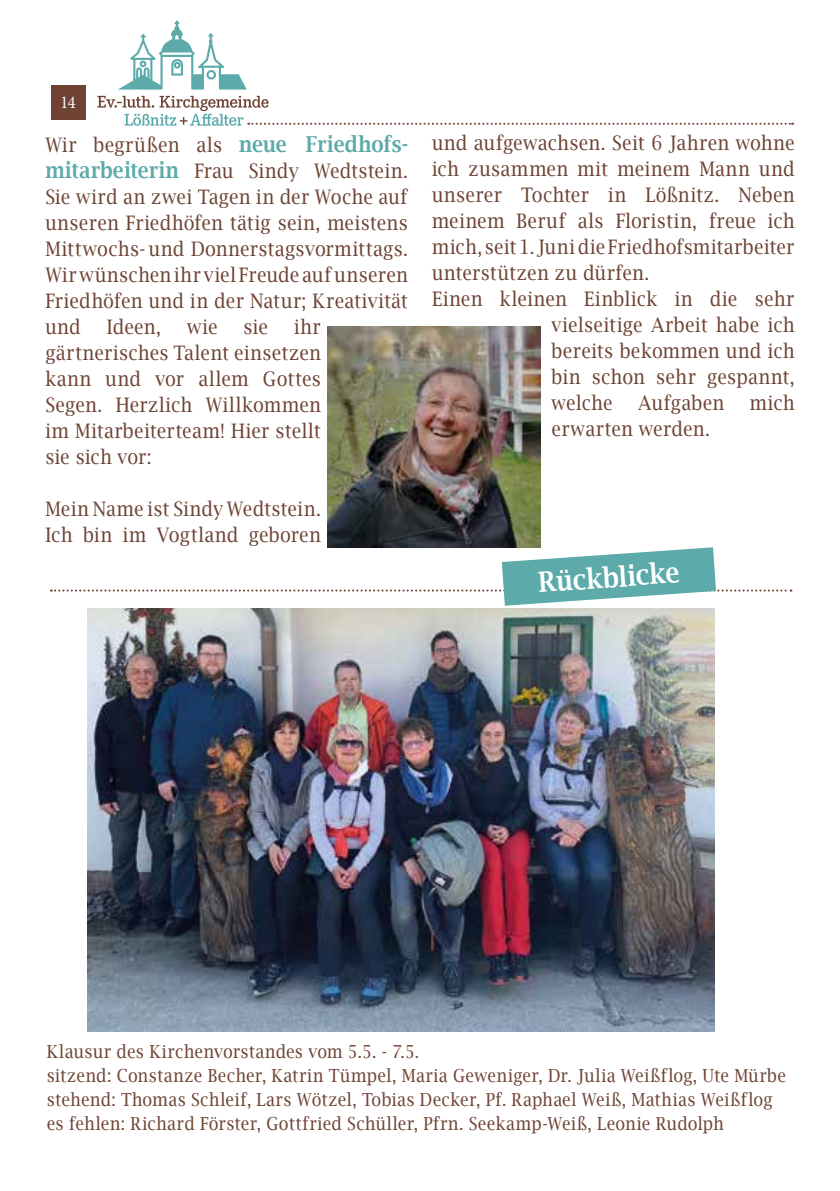
<style>
.page{position:relative;width:840px;height:1191px;background:#fff}
.page>*{position:absolute;margin:0;border:0;box-sizing:border-box;transform-origin:0 0}
.t1{font:600 28px "Lucida Bright";color:#fff;scale:.9 1}
.t2{font:20px/26px "Lucida Bright";letter-spacing:.02em;color:#6e4334;text-align:justify;scale:.9 1}
.t3{font:18px/24px "Lucida Bright";letter-spacing:.025em;color:#6e4334;scale:.9 1}
.t4{font:18px "Minion Pro";color:#fff;scale:.9 1}
.s1{font-weight:600;font-size:22px;color:#5daaab}
</style>
<div class="page">
<svg style="left:118px;top:20px;width:128px;height:70px"></svg>
<svg style="left:97px;top:96px;width:695px;height:30px"></svg>
<div style="left:51px;top:85px;width:34px;height:34px;background:#6e4334"></div>
<img style="left:88px;top:609px;width:626px;height:422px">
<img style="left:327px;top:326px;width:212px;height:221px">
<svg style="left:51px;top:547px;width:740px;height:59px"></svg>
<p class="t4" style="left:61px;top:90px;width:18px">14</p>
<p class="t2" style="left:45px;top:131px;width:404px">Wir begrüßen als <span class="s1">neue Friedhofs&shy;mitarbeiterin</span> Frau Sindy Wedtstein.<br>Sie wird an zwei Tagen in der Woche auf unseren Friedhöfen tätig sein, meistens Mittwochs- und Donnerstagsvormittags.<br>Wir wünschen ihr viel Freude auf unseren Friedhöfen und in der Natur; Kreativität und</p>
<p class="t2" style="left:45px;top:313px;width:307px;text-indent:248px">ihr gärtnerisches Talent einsetzen kann und vor allem Gottes Segen. Herzlich Willkommen im Mitarbeiterteam! Hier stellt sie sich vor:</p>
<p class="t2" style="left:45px;top:495px;width:307px">Mein Name ist Sindy Wedtstein.<br>Ich bin im Vogtland geboren</p>
<p class="t2" style="left:107px;top:313px;width:62px">Ideen,</p>
<p class="t2" style="left:187px;top:313px;width:35px">wie</p>
<p class="t2" style="left:243px;top:313px;width:29px">sie</p>
<p class="t2" style="left:432px;top:130px;width:404px">und aufgewachsen. Seit 6 Jahren wohne</p>
<p class="t2" style="left:432px;top:156px;width:404px">ich zusammen mit meinem Mann und</p>
<p class="t2" style="left:432px;top:182px;width:404px">unserer Tochter in Lößnitz. Neben</p>
<p class="t2" style="left:432px;top:208px;width:404px">meinem Beruf als Floristin, freue ich</p>
<p class="t2" style="left:432px;top:234px;width:404px">mich, seit 1. Juni die Friedhofsmitarbeiter</p>
<p class="t2" style="left:432px;top:260px;width:243px">unterstützen zu dürfen.</p>
<p class="t2" style="left:432px;top:286px;width:404px">Einen kleinen Einblick in die sehr</p>
<p class="t2" style="left:551px;top:312px;width:271px">vielseitige Arbeit habe ich</p>
<p class="t2" style="left:551px;top:338px;width:271px">bereits bekommen und ich</p>
<p class="t2" style="left:551px;top:364px;width:271px">bin schon sehr gespannt,</p>
<p class="t2" style="left:551px;top:390px;width:69px">welche</p>
<p class="t2" style="left:637px;top:390px;width:97px">Aufgaben</p>
<p class="t2" style="left:749px;top:390px;width:51px">mich</p>
<p class="t2" style="left:551px;top:416px;width:177px">erwarten werden.</p>
<h1 class="t1" style="left:537px;top:566px;width:159px;rotate:-4deg">Rückblicke</h1>
<p class="t3" style="left:47px;top:1039px;width:822px">Klausur des Kirchenvorstandes vom 5.5. - 7.5.<br>sitzend: Constanze Becher, Katrin Tümpel, Maria Geweniger, Dr. Julia Weißflog, Ute Mürbe stehend: Thomas Schleif, Lars Wötzel, Tobias Decker, Pf. Raphael Weiß, Mathias Weißflog es fehlen: Richard Förster, Gottfried Schüller, Pfrn. Seekamp-Weiß, Leonie Rudolph</p>
</div>
